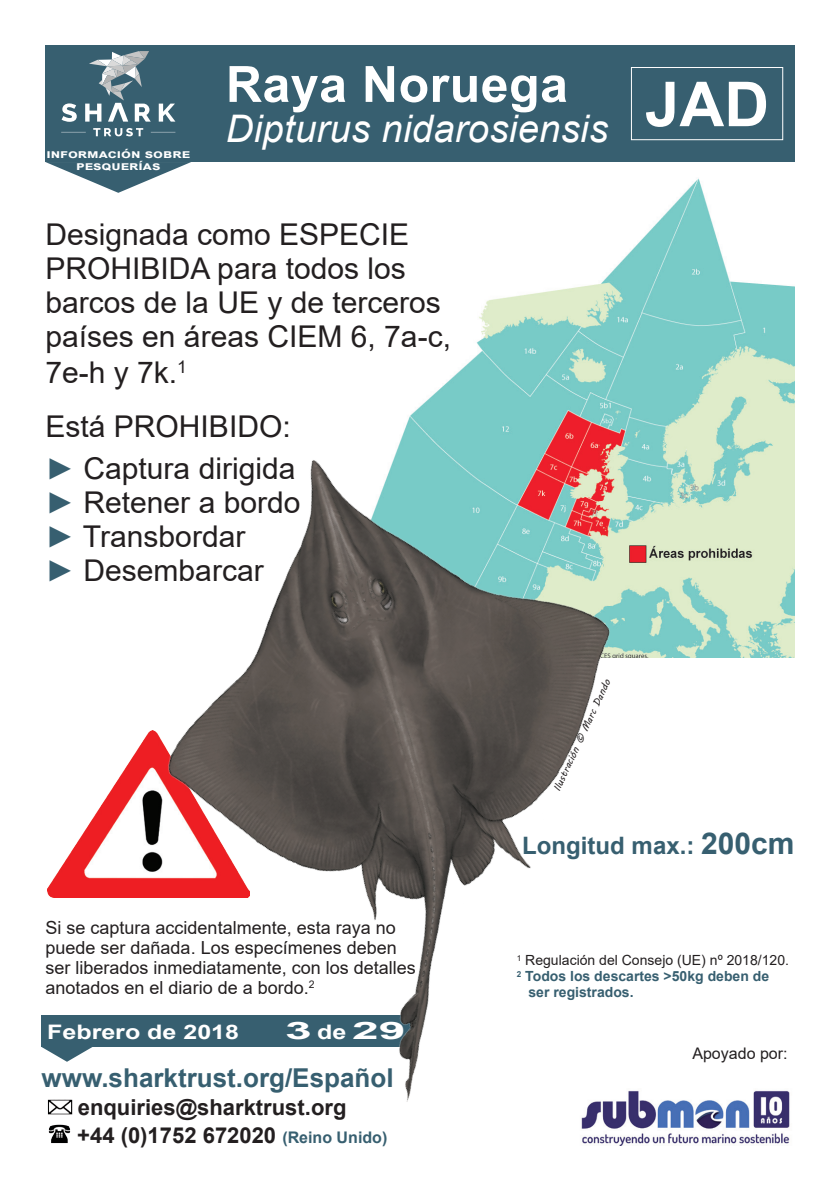
<style>
.page{position:relative;width:840px;height:1191px;background:#fff}
.page>*{position:absolute;margin:0;border:0;box-sizing:border-box;transform-origin:0 0}
.t1{font:700 50px "Arial";letter-spacing:.01em;color:#fff}
.t2{font:italic 38px "Arial";letter-spacing:.01em;color:#fff}
.t3{font:30px/34.4px "Arial";color:#231f20}
.t4{font:700 26px "Arial";color:#375f70}
.t5{font:700 24px "Arial";color:#375f70}
.t6{font:700 24px "Arial";color:#fff;scale:2 1}
.t7{font:700 22px/28px "Arial";color:#231f20}
.t8{font:700 20px "Arial";color:#fff;scale:1.25 1}
.t9{font:18px/20px "Arial";color:#231f20}
.t10{font:16px "Arial";color:#231f20}
.t11{font:700 14px "Arial";color:#375f70}
.t12{font:14px "Arial";color:#231f20}
.t13{font:700 12px/12px "Arial";color:#fff;text-align:center;scale:1.25 1}
.t14{font:10px "MV Boli";color:#231f20}
.s1{color:#375f70}
.s2{font-size:20px}
.s3{font-size:16px;color:#375f70}
.s4{font-size:30px}
</style>
<div class="page">
<img style="left:454px;top:178px;width:340px;height:479px">
<div style="left:45px;top:45px;width:749px;height:117px;background:#375f70"></div>
<svg style="left:45px;top:162px;width:146px;height:31px"></svg>
<div style="left:630px;top:67px;width:152px;height:73px;border:1px solid #fff"></div>
<svg style="left:93px;top:128px;width:50px;height:8px"></svg>
<svg style="left:61px;top:132px;width:25px;height:1px"></svg>
<svg style="left:151px;top:132px;width:24px;height:1px"></svg>
<svg style="left:61px;top:103px;width:16px;height:19px"></svg>
<svg style="left:159px;top:104px;width:16px;height:18px"></svg>
<svg style="left:85px;top:51px;width:66px;height:71px"></svg>
<img style="left:780px;top:1091px;width:10px;height:53px">
<img style="left:41px;top:376px;width:739px;height:769px">
<p class="t13" style="left:46px;top:148px;width:116px">información sobre pesquerías</p>
<h1 class="t1" style="left:226px;top:49px;width:343px">Raya Noruega</h1>
<p class="t2" style="left:226px;top:104px;width:544px">Dipturus nidarosiensis <sup>JAD</sup></p>
<p class="t3" style="left:45px;top:217px;width:407px">Designada como ESPECIE<br>PROHIBIDA para todos los barcos de la UE y de terceros países en áreas CIEM 6, 7a-c,<br>7e-h y 7k.<sup>1</sup></p>
<p class="t3" style="left:45px;top:405px;width:251px;line-height:42px">Está PROHIBIDO: <span class="s1">►</span> Captura dirigida</p>
<p class="t3" style="left:45px;top:485px;width:256px"><span class="s1">►</span> Retener a bordo <span class="s1">►</span> Transbordar<br><span class="s1">►</span> Desembarcar</p>
<p class="t9" style="left:45px;top:917px;width:372px">Si se captura accidentalmente, esta raya no puede ser dañada. Los especímenes deben ser liberados inmediatamente, con los detalles anotados en el diario de a bordo.<sup>2</sup></p>
<p class="t8" style="left:47px;top:1017px;width:155px">Febrero de 2018</p>
<p class="t6" style="left:285px;top:1013px;width:62px">3<span class="s2">de</span> 29</p>
<p class="t4" style="left:42px;top:1059px;width:353px">www.sharktrust.org/Español</p>
<p class="t7" style="left:77px;top:1093px;width:311px">enquiries@sharktrust.org +44 (0)1752 672020 <span class="s3">(Reino Unido)</span></p>
<p class="t14" style="left:549px;top:787px;width:123px;rotate:-65deg">Ilustración © Marc Dando</p>
<p class="t5" style="left:522px;top:828px;width:274px">Longitud max.: <span class="s4">200cm</span></p>
<p class="t12" style="left:516px;top:950px;width:273px"><sup>1</sup> Regulación del Consejo (UE) nº 2018/120.</p>
<p class="t11" style="left:516px;top:966px;width:254px"><sup>2</sup> Todos los descartes &gt;50kg deben de</p>
<p class="t11" style="left:528px;top:982px;width:107px">ser registrados.</p>
<p class="t10" style="left:692px;top:1042px;width:97px">Apoyado por:</p>
</div>
